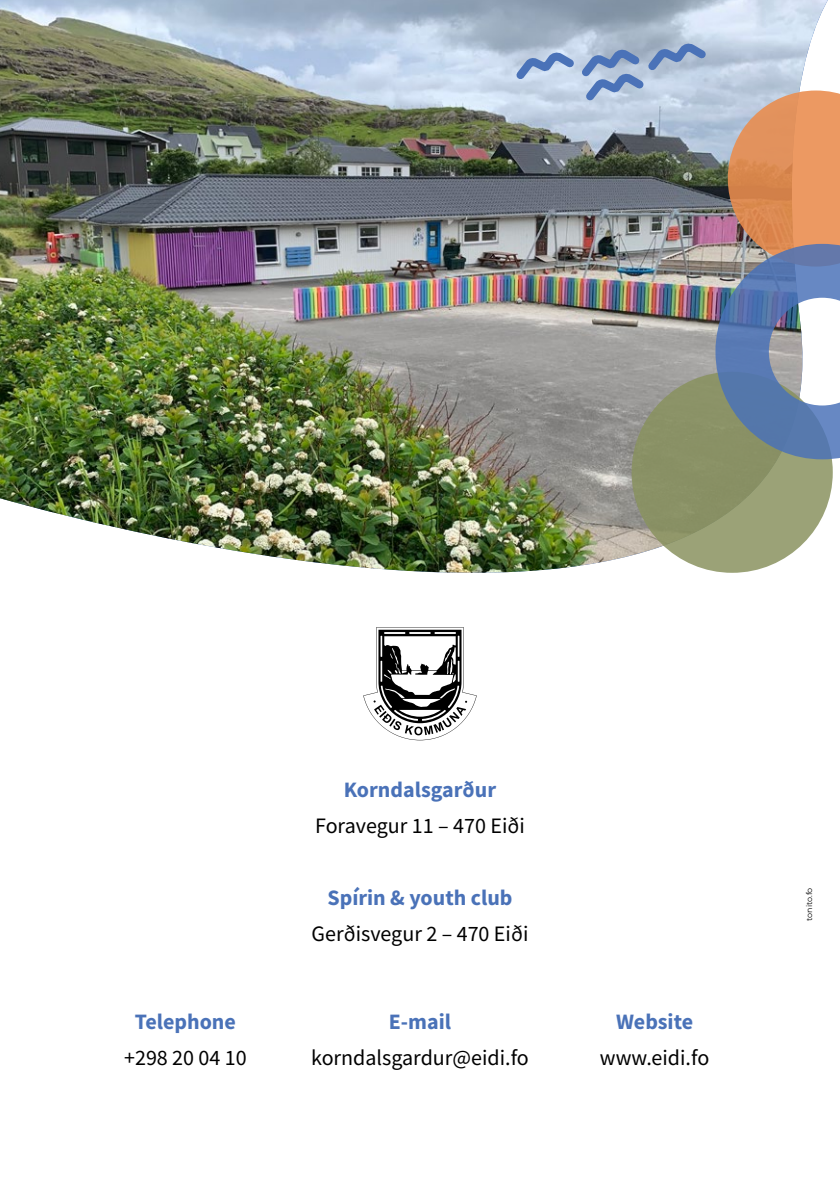
<style>
.page{position:relative;width:840px;height:1191px;background:#fff}
.page>*{position:absolute;margin:0;border:0;box-sizing:border-box;transform-origin:0 0}
.t1{font:22px "Source Sans Pro";color:#000}
.t2{font:700 22px "Source Sans Pro";color:#4a72b8}
.t3{font:8px "Montserrat";color:#000}
</style>
<div class="page">
<img style="left:0;top:0;width:833px;height:573px">
<div style="left:631px;top:372px;width:201px;height:201px;background:linear-gradient(to right,#899065,#9ea57a);border-radius:50%"></div>
<img style="left:509px;top:37px;width:330px;height:422px">
<svg style="left:363px;top:627px;width:113px;height:113px"></svg>
<p class="t2" style="left:135px;top:1006px;width:103px">Telephone</p>
<p class="t1" style="left:124px;top:1043px;width:124px">+298 20 04 10</p>
<p class="t2" style="left:343px;top:775px;width:154px">Korndalsgarður</p>
<p class="t1" style="left:315px;top:812px;width:211px">Foravegur 11 – 470 Eiði</p>
<p class="t2" style="left:327px;top:883px;width:186px">Spírin &amp; youth club</p>
<p class="t1" style="left:311px;top:920px;width:218px">Gerðisvegur 2 – 470 Eiði</p>
<p class="t2" style="left:388px;top:1006px;width:64px">E-mail</p>
<p class="t1" style="left:311px;top:1043px;width:219px">korndalsgardur@eidi.fo</p>
<p class="t2" style="left:615px;top:1006px;width:79px">Website</p>
<p class="t1" style="left:599px;top:1043px;width:111px">www.eidi.fo</p>
<p class="t3" style="left:803px;top:920px;width:35px;rotate:-90deg">tonito.fo</p>
</div>
